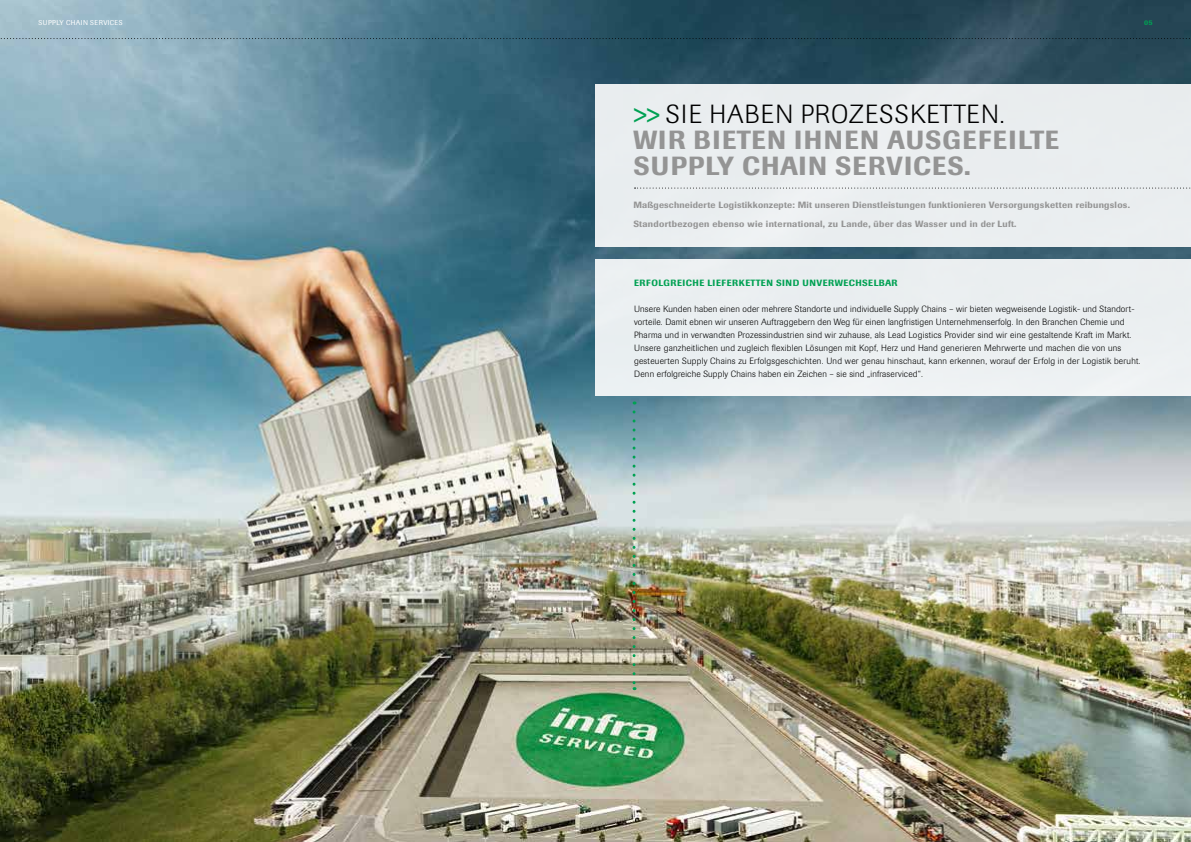
<style>
.page{position:relative;width:1191px;height:842px;background:#fff}
.page>*{position:absolute;margin:0;border:0;box-sizing:border-box;transform-origin:0 0}
.t1{font:500 26px/26px "Imago BQ";letter-spacing:.04em;color:#949494}
.t2{font:300 9px/13px "Imago BQ";letter-spacing:.03em;color:#000}
.t3{font:500 9px/19.5px "Imago BQ";letter-spacing:.03em;color:#949494}
.t4{font:500 9px "Imago BQ";letter-spacing:.05em;color:#00a153}
.t5{font:7px "Imago BQ";letter-spacing:.05em;color:#fff}
.t6{font:500 7px "Imago BQ";color:#00a153}
.s1{font-weight:400;color:#00a153}
.s2{font-weight:300;color:#000}
</style>
<div class="page">
<img style="left:0;top:0;width:1191px;height:842px">
<div style="left:595px;top:84px;width:596px;height:163px;background:#eaeeef"></div>
<div style="left:595px;top:260px;width:596px;height:136px;background:#ebeff1"></div>
<svg style="left:632px;top:412px;width:3px;height:278px"></svg>
<svg style="left:0;top:38px;width:1191px;height:1px"></svg>
<svg style="left:634px;top:188px;width:557px;height:1px"></svg>
<p class="t5" style="left:39px;top:19px;width:86px">SUPPLY CHAIN SERVICES</p>
<p class="t6" style="left:1144px;top:18px;width:10px">05</p>
<h1 class="t1" style="left:630px;top:101px;width:430px"><span class="s1">&gt;&gt;</span><span class="s2">SIE HABEN PROZESSKETTEN.<br></span>WIR BIETEN IHNEN AUSGEFEILTE<br>SUPPLY CHAIN SERVICES.</h1>
<p class="t3" style="left:633px;top:195px;width:498px">Maßgeschneiderte Logistikkonzepte: Mit unseren Dienstleistungen funktionieren Versorgungsketten reibungslos.<br>Standortbezogen ebenso wie international, zu Lande, über das Wasser und in der Luft.</p>
<p class="t4" style="left:634px;top:277px;width:265px">ERFOLGREICHE LIEFERKETTEN SIND UNVERWECHSELBAR</p>
<p class="t2" style="left:634px;top:302px;width:508px">Unsere Kunden haben einen oder mehrere Standorte und individuelle Supply Chains – wir bieten wegweisende Logistik- und Standort&shy;vorteile. Damit ebnen wir unseren Auftraggebern den Weg für einen langfristigen Unternehmenserfolg. In den Branchen Chemie und Pharma und in verwandten Prozessindustrien sind wir zuhause, als Lead Logistics Provider sind wir eine gestaltende Kraft im Markt.<br>Unsere ganzheitlichen und zugleich flexiblen Lösungen mit Kopf, Herz und Hand generieren Mehrwerte und machen die von uns gesteuerten Supply Chains zu Erfolgsgeschichten. Und wer genau hinschaut, kann erkennen, worauf der Erfolg in der Logistik beruht.<br>Denn erfolgreiche Supply Chains haben ein Zeichen – sie sind „infraserviced“.</p>
</div>
